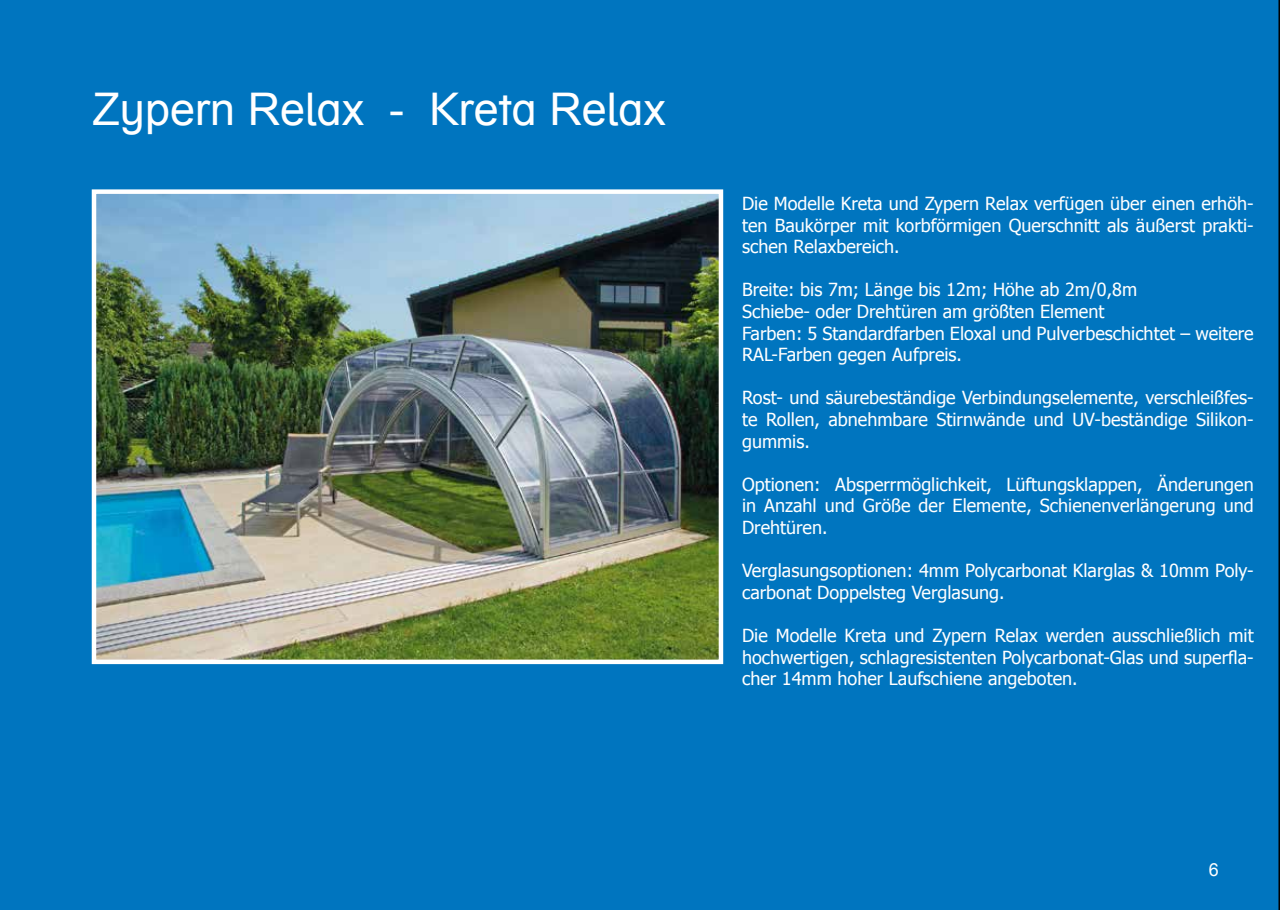
<style>
.page{position:relative;width:1280px;height:910px;background:#0075bf}
.page>*{position:absolute;margin:0;border:0;box-sizing:border-box;transform-origin:0 0}
.t1{font:45px "Arial";color:#fff}
.t2{font:18px/21.6px "Tahoma";color:#fff;text-align:justify}
.t3{font:18px "Arial";color:#fff}
</style>
<div class="page">
<img style="left:97px;top:194px;width:621px;height:465px">
<div style="left:92px;top:189px;width:631px;height:475px;border:4px solid #fff"></div>
<h1 class="t1" style="left:92px;top:78px;width:575px">Zypern Relax - Kreta Relax</h1>
<p class="t2" style="left:742px;top:194px;width:513px">Die Modelle Kreta und Zypern Relax verfügen über einen erhöh&shy;ten Baukörper mit korbförmigen Querschnitt als äußerst prakti&shy;schen Relaxbereich.</p>
<p class="t2" style="left:742px;top:280px;width:513px;text-align:left">Breite: bis 7m; Länge bis 12m; Höhe ab 2m/0,8m<br>Schiebe- oder Drehtüren am größten Element<br>Farben: 5 Standardfarben Eloxal und Pulverbeschichtet – weitere RAL-Farben gegen Aufpreis.</p>
<p class="t2" style="left:742px;top:388px;width:513px">Rost- und säurebeständige Verbindungselemente, verschleißfes&shy;te Rollen, abnehmbare Stirnwände und UV-beständige Silikon&shy;gummis.</p>
<p class="t2" style="left:742px;top:474px;width:513px">Optionen: Absperrmöglichkeit, Lüftungsklappen, Änderungen in Anzahl und Größe der Elemente, Schienenverlängerung und Drehtüren.</p>
<p class="t2" style="left:742px;top:561px;width:513px">Verglasungsoptionen: 4mm Polycarbonat Klarglas &amp; 10mm Poly&shy;carbonat Doppelsteg Verglasung.</p>
<p class="t2" style="left:742px;top:626px;width:513px">Die Modelle Kreta und Zypern Relax werden ausschließlich mit hochwertigen, schlagresistenten Polycarbonat-Glas und superfla&shy;cher 14mm hoher Laufschiene angeboten.</p>
<p class="t3" style="left:1209px;top:858px;width:12px">6</p>
</div>
